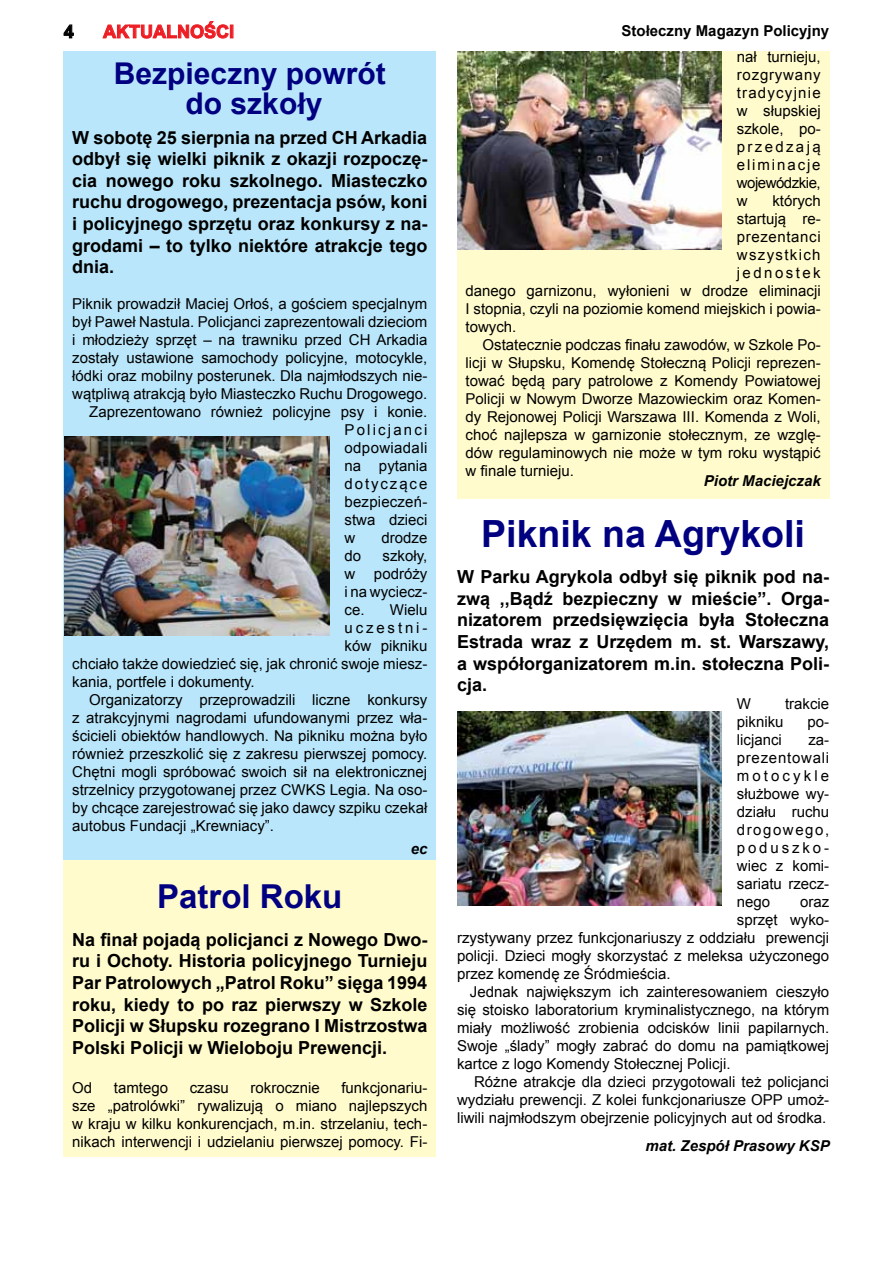
<style>
.page{position:relative;width:893px;height:1263px;background:#fff}
.page>*{position:absolute;margin:0;border:0;box-sizing:border-box;transform-origin:0 0}
.t1{font:700 37.5px "Arial";color:#000080}
.t2{font:700 33px "Arial";color:#000080}
.t3{font:700 30px/30px "Arial";color:#000080;text-align:center}
.t4{font:700 18px/21.6px "Arial";color:#000;text-align:justify}
.t5{font:700 18px "Arial";color:#ed1d24}
.t6{font:15px/18px "Arial";color:#000;text-align:justify}
.t7{font:italic 700 15px "Arial";color:#000}
.t8{font:700 15px "Arial";color:#000}
.t9{font:15px "Arial";letter-spacing:.025em;color:#000}
.t10{font:15px "Arial";letter-spacing:.04em;color:#000}
.t11{font:15px "Arial";letter-spacing:.145em;color:#000}
.t12{font:15px "Arial";letter-spacing:.09em;color:#000}
.t13{font:15px "Arial";letter-spacing:.125em;color:#000}
.t14{font:15px "Arial";letter-spacing:.19em;color:#000}
.t15{font:15px "Arial";letter-spacing:.165em;color:#000}
</style>
<div class="page">
<svg style="left:63px;top:24px;width:11px;height:15px"></svg>
<svg style="left:102px;top:21px;width:131px;height:18px"></svg>
<div style="left:64px;top:51px;width:372px;height:809px;background:#b9e6fa"></div>
<div style="left:64px;top:860px;width:372px;height:297px;background:#fffbcc"></div>
<img style="left:65px;top:437px;width:264px;height:198px">
<div style="left:457px;top:51px;width:372px;height:447px;background:#fffbcc"></div>
<img style="left:457px;top:51px;width:265px;height:198px">
<img style="left:457px;top:711px;width:265px;height:195px">
<p class="t4" style="left:64px;top:21px;width:12px">4</p>
<p class="t5" style="left:103px;top:20px;width:132px">AKTUALNOŚCI</p>
<p class="t8" style="left:622px;top:20px;width:209px">Stołeczny Magazyn Policyjny</p>
<h3 class="t3" style="left:114px;top:60px;width:273px">Bezpieczny powrót do szkoły</h3>
<p class="t4" style="left:72px;top:127px;width:357px">W sobotę 25 sierpnia na przed CH Arkadia odbył się wielki piknik z okazji rozpoczę&shy;cia nowego roku szkolnego. Miasteczko ruchu drogowego, prezentacja psów, koni i policyjnego sprzętu oraz konkursy z na&shy;grodami – to tylko niektóre atrakcje tego dnia.</p>
<p class="t6" style="left:72px;top:295px;width:357px">Piknik prowadził Maciej Orłoś, a gościem specjalnym</p>
<p class="t6" style="left:72px;top:313px;width:357px">był Paweł Nastula. Policjanci zaprezentowali dzieciom</p>
<p class="t6" style="left:72px;top:331px;width:357px">i młodzieży sprzęt – na trawniku przed CH Arkadia</p>
<p class="t6" style="left:72px;top:349px;width:357px">zostały ustawione samochody policyjne, motocykle,</p>
<p class="t6" style="left:72px;top:367px;width:357px">łódki oraz mobilny posterunek. Dla najmłodszych nie-</p>
<p class="t6" style="left:72px;top:385px;width:357px">wątpliwą atrakcją było Miasteczko Ruchu Drogowego.</p>
<p class="t6" style="left:89px;top:403px;width:340px">Zaprezentowano również policyjne psy i konie.</p>
<p class="t11" style="left:345px;top:420px;width:84px">Policjanci</p>
<p class="t9" style="left:345px;top:438px;width:84px">odpowiadali</p>
<p class="t6" style="left:345px;top:457px;width:84px">na pytania</p>
<p class="t13" style="left:345px;top:474px;width:84px">dotyczące</p>
<p class="t6" style="left:345px;top:493px;width:84px">bezpieczeń-</p>
<p class="t6" style="left:345px;top:511px;width:84px">stwa dzieci</p>
<p class="t6" style="left:345px;top:529px;width:12px">w</p>
<p class="t6" style="left:381px;top:529px;width:47px">drodze</p>
<p class="t6" style="left:345px;top:547px;width:18px">do</p>
<p class="t6" style="left:383px;top:547px;width:46px">szkoły,</p>
<p class="t6" style="left:345px;top:565px;width:84px">w podróży</p>
<p class="t6" style="left:345px;top:583px;width:84px">i na wyciecz-</p>
<p class="t6" style="left:345px;top:601px;width:84px">ce. Wielu</p>
<p class="t14" style="left:345px;top:618px;width:84px">uczestni-</p>
<p class="t6" style="left:345px;top:637px;width:84px">ków pikniku</p>
<p class="t6" style="left:72px;top:655px;width:357px">chciało także dowiedzieć się, jak chronić swoje miesz-</p>
<p class="t6" style="left:72px;top:673px;width:184px">kania, portfele i dokumenty.</p>
<p class="t6" style="left:89px;top:691px;width:340px">Organizatorzy przeprowadzili liczne konkursy</p>
<p class="t6" style="left:72px;top:709px;width:357px">z atrakcyjnymi nagrodami ufundowanymi przez wła-</p>
<p class="t6" style="left:72px;top:727px;width:357px">ścicieli obiektów handlowych. Na pikniku można było</p>
<p class="t6" style="left:72px;top:745px;width:357px">również przeszkolić się z zakresu pierwszej pomocy.</p>
<p class="t6" style="left:72px;top:763px;width:357px">Chętni mogli spróbować swoich sił na elektronicznej</p>
<p class="t6" style="left:72px;top:781px;width:357px">strzelnicy przygotowanej przez CWKS Legia. Na oso-</p>
<p class="t6" style="left:72px;top:799px;width:357px">by chcące zarejestrować się jako dawcy szpiku czekał</p>
<p class="t6" style="left:72px;top:817px;width:203px">autobus Fundacji „Krewniacy”.</p>
<p class="t7" style="left:411px;top:838px;width:18px">ec</p>
<h2 class="t2" style="left:157px;top:874px;width:187px">Patrol Roku</h2>
<p class="t4" style="left:72px;top:929px;width:357px">Na finał pojadą policjanci z Nowego Dwo&shy;ru i Ochoty. Historia policyjnego Turnieju Par Patrolowych „Patrol Roku” sięga 1994 roku, kiedy to po raz pierwszy w Szkole Policji w Słupsku rozegrano I Mistrzostwa Polski Policji w Wieloboju Prewencji.</p>
<p class="t6" style="left:72px;top:1079px;width:22px">Od</p>
<p class="t6" style="left:114px;top:1079px;width:56px">tamtego</p>
<p class="t6" style="left:190px;top:1079px;width:41px">czasu</p>
<p class="t6" style="left:251px;top:1079px;width:71px">rokrocznie</p>
<p class="t6" style="left:72px;top:1079px;width:357px;text-indent:269px">funkcjonariu&shy;sze „patrolówki” rywalizują o miano najlepszych w kraju w kilku konkurencjach, m.in. strzelaniu, tech&shy;nikach interwencji i udzielaniu pierwszej pomocy. Fi-</p>
<p class="t6" style="left:737px;top:48px;width:85px">nał turnieju, rozgrywany tradycyjnie w słupskiej szkole, po&shy;przedzają eliminacje wojewódzkie, w</p>
<p class="t6" style="left:772px;top:192px;width:50px">których</p>
<p class="t6" style="left:737px;top:210px;width:85px">startują re-</p>
<p class="t10" style="left:737px;top:227px;width:85px">prezentanci</p>
<p class="t12" style="left:737px;top:245px;width:85px">wszystkich</p>
<p class="t15" style="left:737px;top:263px;width:85px">jednostek</p>
<p class="t6" style="left:466px;top:282px;width:357px">danego garnizonu, wyłonieni w drodze eliminacji</p>
<p class="t6" style="left:466px;top:300px;width:357px">I stopnia, czyli na poziomie komend miejskich i powia-</p>
<p class="t6" style="left:466px;top:318px;width:52px">towych.</p>
<p class="t6" style="left:483px;top:336px;width:340px">Ostatecznie podczas finału zawodów, w Szkole Po-</p>
<p class="t6" style="left:466px;top:354px;width:357px">licji w Słupsku, Komendę Stołeczną Policji reprezen-</p>
<p class="t6" style="left:466px;top:372px;width:357px">tować będą pary patrolowe z Komendy Powiatowej</p>
<p class="t6" style="left:466px;top:390px;width:357px">Policji w Nowym Dworze Mazowieckim oraz Komen-</p>
<p class="t6" style="left:466px;top:408px;width:357px">dy Rejonowej Policji Warszawa III. Komenda z Woli,</p>
<p class="t6" style="left:466px;top:426px;width:357px">choć najlepsza w garnizonie stołecznym, ze wzglę-</p>
<p class="t6" style="left:466px;top:444px;width:357px">dów regulaminowych nie może w tym roku wystąpić</p>
<p class="t6" style="left:466px;top:462px;width:110px">w finale turnieju.</p>
<p class="t7" style="left:704px;top:470px;width:118px">Piotr Maciejczak</p>
<h1 class="t1" style="left:481px;top:508px;width:325px">Piknik na Agrykoli</h1>
<p class="t4" style="left:457px;top:567px;width:374px">W Parku Agrykola odbył się piknik pod na&shy;zwą ,,Bądź bezpieczny w mieście”. Orga&shy;nizatorem przedsięwzięcia była Stołeczna Estrada wraz z Urzędem m. st. Warszawy, a współorganizatorem m.in. stołeczna Poli&shy;cja.</p>
<p class="t6" style="left:737px;top:695px;width:16px">W</p>
<p class="t6" style="left:785px;top:695px;width:46px">trakcie</p>
<p class="t6" style="left:737px;top:713px;width:48px">pikniku</p>
<p class="t6" style="left:807px;top:713px;width:23px">po-</p>
<p class="t6" style="left:737px;top:731px;width:46px">licjanci</p>
<p class="t6" style="left:737px;top:731px;width:94px;text-indent:72px">za&shy;prezentowali motocykle służbowe wy&shy;działu ruchu drogowego, poduszko&shy;wiec z komi&shy;sariatu rzecz&shy;nego</p>
<p class="t6" style="left:800px;top:893px;width:31px">oraz</p>
<p class="t6" style="left:737px;top:911px;width:94px">sprzęt wyko-</p>
<p class="t6" style="left:457px;top:929px;width:374px">rzystywany przez funkcjonariuszy z oddziału prewencji</p>
<p class="t6" style="left:457px;top:947px;width:374px">policji. Dzieci mogły skorzystać z meleksa użyczonego</p>
<p class="t6" style="left:457px;top:965px;width:215px">przez komendę ze Śródmieścia.</p>
<p class="t6" style="left:470px;top:983px;width:361px">Jednak największym ich zainteresowaniem cieszyło</p>
<p class="t6" style="left:457px;top:1001px;width:374px">się stoisko laboratorium kryminalistycznego, na którym</p>
<p class="t6" style="left:457px;top:1019px;width:374px">miały możliwość zrobienia odcisków linii papilarnych.</p>
<p class="t6" style="left:457px;top:1037px;width:374px">Swoje „ślady” mogły zabrać do domu na pamiątkowej</p>
<p class="t6" style="left:457px;top:1055px;width:275px">kartce z logo Komendy Stołecznej Policji.</p>
<p class="t6" style="left:474px;top:1073px;width:357px">Różne atrakcje dla dzieci przygotowali też policjanci</p>
<p class="t6" style="left:457px;top:1091px;width:374px">wydziału prewencji. Z kolei funkcjonariusze OPP umoż-</p>
<p class="t6" style="left:457px;top:1109px;width:371px">liwili najmłodszym obejrzenie policyjnych aut od środka.</p>
<p class="t7" style="left:645px;top:1136px;width:186px">mat. Zespół Prasowy KSP</p>
</div>
